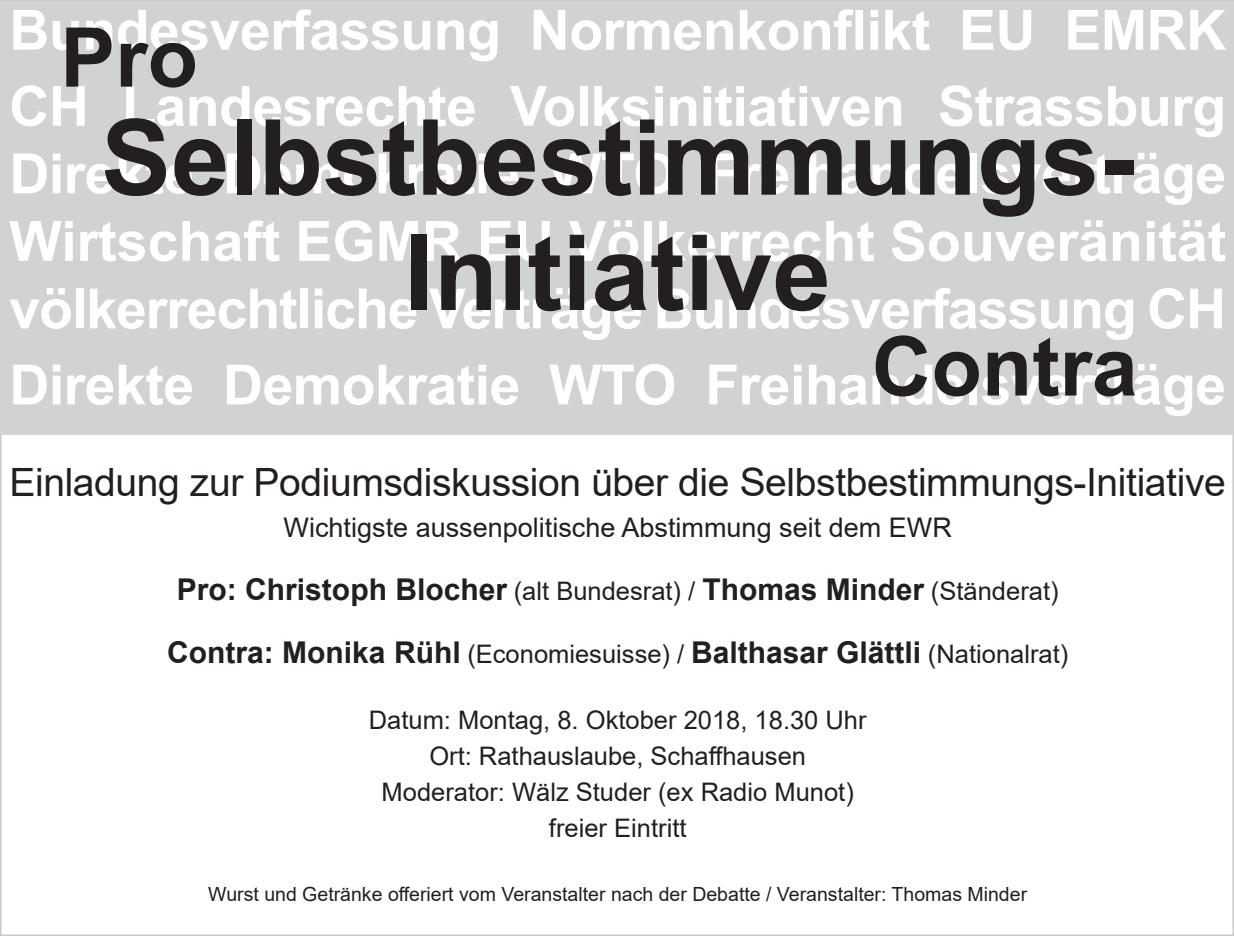
<style>
.page{position:relative;width:1234px;height:936px;background:#fff}
.page>*{position:absolute;margin:0;border:0;box-sizing:border-box;transform-origin:0 0}
.t1{font:700 105px/115.2px "Arial";color:#231f20;text-align:center}
.t2{font:700 82.5px "Arial";color:#231f20}
.t3{font:700 55.5px/67.5px "Arial";letter-spacing:-.01em;color:#fff;text-align:justify}
.t4{font:39px "Arial";letter-spacing:-.01em;color:#231f20}
.t5{font:700 30px "Arial";color:#231f20}
.t6{font:27px "Arial";color:#231f20}
.t7{font:25.5px "Arial";color:#231f20}
.t8{font:19.5px "Arial";color:#231f20}
.s1{font-weight:400;font-size:25.5px}
</style>
<div class="page">
<div style="left:1px;top:1px;width:1232px;height:433px;background:#d1d2d4"></div>
<p class="t3" style="left:9px;top:-3px;width:1218px">Bundesverfassung Normenkonflikt EU EMRK</p>
<p class="t3" style="left:9px;top:73px;width:1218px">CH Landesrechte Volksinitiativen Strassburg Direkte Demokratie WTO Freihandelsverträge Wirtschaft EGMR EU Völkerrecht Souveränität völkerrechtliche Verträge Bundesverfassung CH</p>
<p class="t3" style="left:9px;top:352px;width:1217px">Direkte Demokratie WTO Freihandelsverträge</p>
<p class="t2" style="left:60px;top:-1px;width:139px">Pro</p>
<p class="t1" style="left:101px;top:101px;width:1034px">Selbstbestimmungs-<br>Initiative</p>
<p class="t2" style="left:871px;top:308px;width:267px">Contra</p>
<p class="t4" style="left:9px;top:455px;width:1217px">Einladung zur Podiumsdiskussion über die Selbstbestimmungs-Initiative</p>
<p class="t6" style="left:283px;top:508px;width:669px">Wichtigste aussenpolitische Abstimmung seit dem EWR</p>
<p class="t5" style="left:177px;top:568px;width:883px">Pro: Christoph Blocher <span class="s1">(alt Bundesrat) /</span> Thomas Minder <span class="s1">(Ständerat)</span></p>
<p class="t5" style="left:167px;top:631px;width:902px">Contra: Monika Rühl <span class="s1">(Economiesuisse) /</span> Balthasar Glättli <span class="s1">(Nationalrat)</span></p>
<p class="t7" style="left:369px;top:702px;width:499px">Datum: Montag, 8. Oktober 2018, 18.30 Uhr</p>
<p class="t7" style="left:429px;top:738px;width:378px">Ort: Rathauslaube, Schaffhausen</p>
<p class="t7" style="left:381px;top:774px;width:473px">Moderator: Wälz Studer (ex Radio Munot)</p>
<p class="t7" style="left:549px;top:810px;width:139px">freier Eintritt</p>
<p class="t8" style="left:208px;top:880px;width:820px">Wurst und Getränke offeriert vom Veranstalter nach der Debatte / Veranstalter: Thomas Minder</p>
</div>
